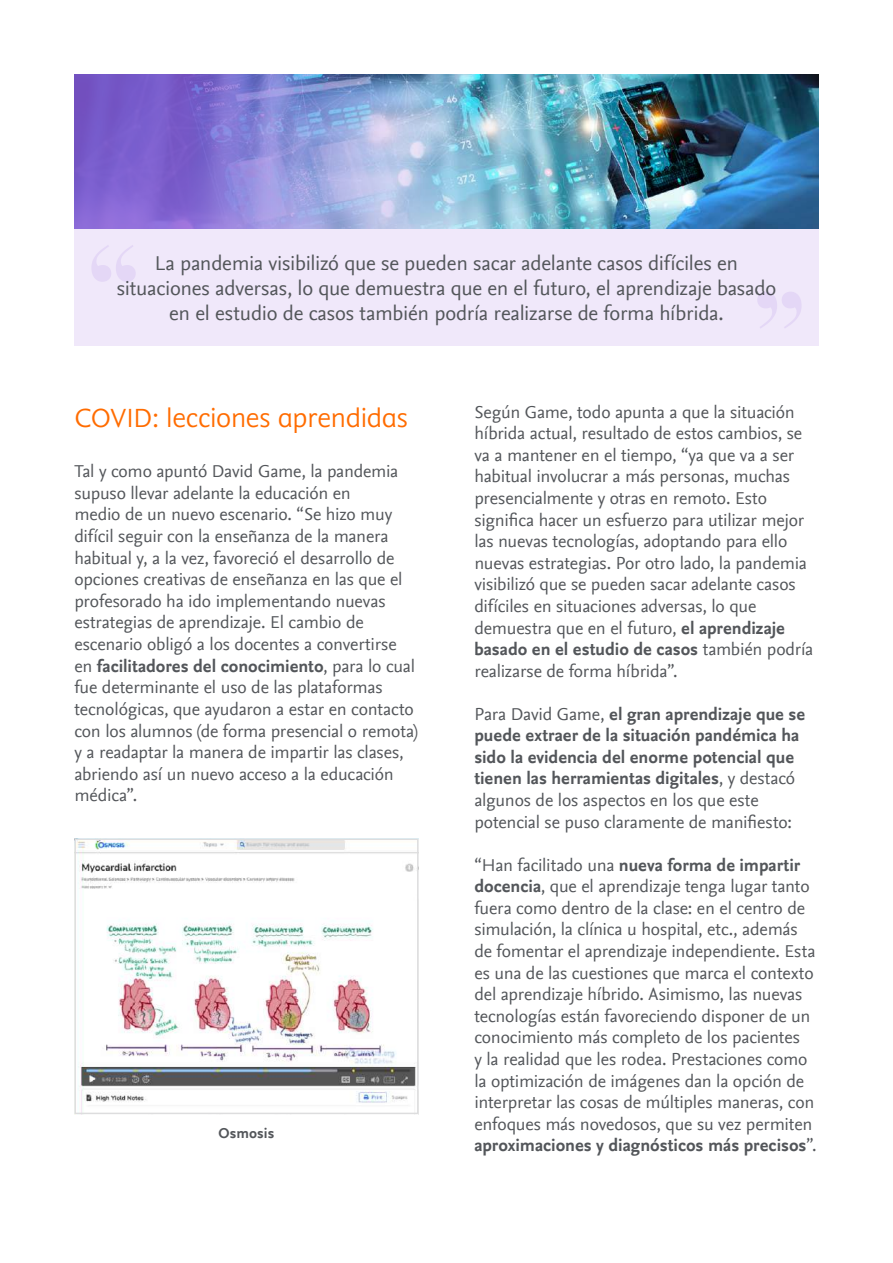
<style>
.page{position:relative;width:893px;height:1263px;background:#fff}
.page>*{position:absolute;margin:0;border:0;box-sizing:border-box;transform-origin:0 0}
.t1{font:300 30px "Elsevier Display";letter-spacing:-.01em;color:#ff6c00}
.t2{font:21px/25.2px "Nexus Sans Offc Pro";letter-spacing:-.01em;color:#53565a;text-align:center}
.t3{font:18px/21.6px "Nexus Sans Offc Pro";letter-spacing:-.01em;color:#53565a}
.t4{font:700 18px/21.6px "Nexus Sans Offc Pro";letter-spacing:-.005em;color:#53565a}
.t5{font:700 15px "Nexus Sans Offc Pro";color:#53565a}
.s1{font-weight:700}
.s2{font-weight:400}
</style>
<div class="page">
<img style="left:595px;top:74px;width:224px;height:155px">
<img style="left:77px;top:841px;width:339px;height:270px">
<div style="left:74px;top:838px;width:345px;height:276px;border:2px solid #ddddde"></div>
<div style="left:74px;top:229px;width:745px;height:117px;background:#f0e8fa"></div>
<svg style="left:92px;top:245px;width:44px;height:37px"></svg>
<svg style="left:757px;top:292px;width:44px;height:36px"></svg>
<img style="left:74px;top:74px;width:521px;height:155px">
<p class="t2" style="left:117px;top:249px;width:661px">La pandemia visibilizó que se pueden sacar adelante casos difíciles en situaciones adversas, lo que demuestra que en el futuro, el aprendizaje basado en el estudio de casos también podría realizarse de forma híbrida.</p>
<h1 class="t1" style="left:74px;top:400px;width:335px">COVID: lecciones aprendidas</h1>
<p class="t3" style="left:74px;top:460px;width:345px">Tal y como apuntó David Game, la pandemia supuso llevar adelante la educación en<br>medio de un nuevo escenario. “Se hizo muy difícil seguir con la enseñanza de la manera habitual y, a la vez, favoreció el desarrollo de opciones creativas de enseñanza en las que el profesorado ha ido implementando nuevas estrategias de aprendizaje. El cambio de escenario obligó a los docentes a convertirse en <span class="s1">facilitadores del conocimiento</span>, para lo cual fue determinante el uso de las plataformas tecnológicas, que ayudaron a estar en contacto con los alumnos (de forma presencial o remota) y a readaptar la manera de impartir las clases, abriendo así un nuevo acceso a la educación médica”.</p>
<p class="t5" style="left:219px;top:1122px;width:57px">Osmosis</p>
<p class="t3" style="left:474px;top:400px;width:340px">Según Game, todo apunta a que la situación híbrida actual, resultado de estos cambios, se va a mantener en el tiempo, “ya que va a ser habitual involucrar a más personas, muchas presencialmente y otras en remoto. Esto significa hacer un esfuerzo para utilizar mejor las nuevas tecnologías, adoptando para ello nuevas estrategias. Por otro lado, la pandemia visibilizó que se pueden sacar adelante casos difíciles en situaciones adversas, lo que demuestra que en el futuro, <span class="s1">el aprendizaje basado en el estudio de casos</span> también podría realizarse de forma híbrida”.</p>
<p class="t4" style="left:474px;top:702px;width:332px"><span class="s2">Para David Game,</span> el gran aprendizaje que se puede extraer de la situación pandémica ha sido la evidencia del enorme potencial que tienen las herramientas digitales<span class="s2">, y destacó algunos de los aspectos en los que este potencial se puso claramente de manifiesto:</span></p>
<p class="t3" style="left:474px;top:853px;width:344px">“Han facilitado una <span class="s1">nueva forma de impartir docencia</span>, que el aprendizaje tenga lugar tanto fuera como dentro de la clase: en el centro de simulación, la clínica u hospital, etc., además de fomentar el aprendizaje independiente. Esta es una de las cuestiones que marca el contexto del aprendizaje híbrido. Asimismo, las nuevas tecnologías están favoreciendo disponer de un conocimiento más completo de los pacientes<br>y la realidad que les rodea. Prestaciones como la optimización de imágenes dan la opción de interpretar las cosas de múltiples maneras, con enfoques más novedosos, que su vez permiten <span class="s1">aproximaciones y diagnósticos más precisos</span>”.</p>
</div>
